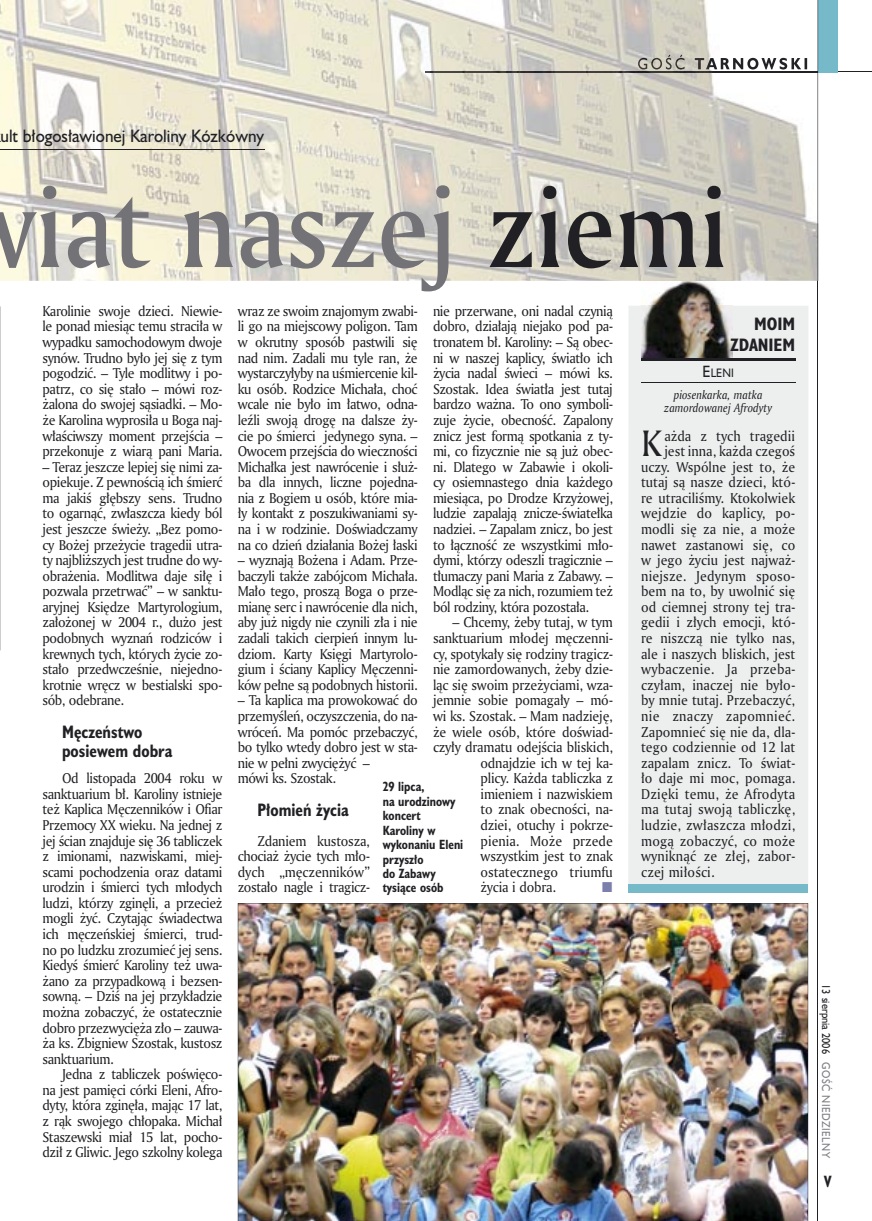
<style>
.page{position:relative;width:872px;height:1221px;background:#fff}
.page>*{position:absolute;margin:0;border:0;box-sizing:border-box;transform-origin:0 0}
.t1{font:108px "Amerigo Md PL";color:#737277;scale:.9 1}
.t2{font:35.55px "Amerigo PL";color:#212125;scale:.94 1}
.t3{font:700 16.5px/19.5px "Humanst 521 Cn PL";color:#212125;scale:.94 1}
.t4{font:16.5px "Humanst 521 PL";color:#212125;scale:.94 1}
.t5{font:700 16.5px/21px "Humanst 521 Cn PL";color:#212125;text-align:right}
.t6{font:700 15px "Humanst 521 Cn PL";color:#212125;scale:.94 1}
.t7{font:13.8px/15.6px "Amerigo PL";letter-spacing:-.015em;color:#212125;text-align:justify;scale:.94 1}
.t8{font:13.8px "Amerigo PL";letter-spacing:.005em;color:#212125;scale:.94 1}
.t9{font:13.8px "Amerigo PL";letter-spacing:.015em;color:#212125;scale:.94 1}
.t10{font:13.8px "Amerigo PL";letter-spacing:.01em;color:#212125;scale:.94 1}
.t11{font:13.8px "Amerigo PL";letter-spacing:.02em;color:#212125;scale:.94 1}
.t12{font:13.8px "Amerigo PL";letter-spacing:.025em;color:#212125;scale:.94 1}
.t13{font:700 12.3px/14.4px "Humanst 521 Cn PL";color:#212125;scale:.94 1}
.t14{font:italic 11.7px/13.5px "Amerigo PL";color:#212125;text-align:center;scale:.94 1}
.t15{font:11.25px "Humanst 521 PL";color:#212125;scale:.9 1}
.t16{font:10.5px "Humanst 521 PL";letter-spacing:.05em;color:#7f7e83;scale:.9 1}
.t17{font:10.5px "Humanst 521 PL";color:#212125;scale:.9 1}
.s1{color:#212125}
.s2{font-size:15px}
</style>
<div class="page">
<hr style="left:425px;top:72px;width:447px;height:1px;background:#212125">
<div style="left:818px;top:0;width:19px;height:72px;background:#76baca"></div>
<hr style="left:817px;top:0;width:1px;height:1220px;background:#212125">
<div style="left:628px;top:306px;width:180px;height:586px;background:#edeeee"></div>
<div style="left:628px;top:883px;width:180px;height:9px;background:#76baca"></div>
<img style="left:641px;top:281px;width:91px;height:77px">
<hr style="left:641px;top:358px;width:154px;height:1px;background:#212125">
<hr style="left:641px;top:360px;width:154px;height:1px;background:#212125">
<hr style="left:641px;top:382px;width:154px;height:1px;background:#212125">
<img style="left:238px;top:903px;width:570px;height:317px">
<svg style="left:0;top:306px;width:1px;height:344px"></svg>
<img style="left:0;top:0;width:818px;height:281px">
<img style="left:638px;top:55px;width:50px;height:14px">
<img style="left:695px;top:58px;width:112px;height:11px">
<img style="left:425px;top:72px;width:392px;height:1px">
<img style="left:818px;top:0;width:1px;height:52px">
<svg style="left:817px;top:52px;width:18px;height:21px"></svg>
<hr style="left:0;top:149px;width:264px;height:1px;background:#212125">
<p class="t4" style="left:1px;top:124px;width:282px">ult błogosławionej Karoliny Kózkówny</p>
<h1 class="t1" style="left:36px;top:156px;width:771px">iat naszej <span class="s1">ziemi</span></h1>
<p class="t7" style="left:43px;top:303px;width:193px">Karolinie swoje dzieci. Niewie&shy;le ponad miesiąc temu straciła w wypadku samochodowym dwoje synów. Trudno było jej się z tym pogodzić. – Tyle modlitwy i po&shy;patrz, co się stało – mówi roz&shy;żalona do swojej sąsiadki. – Mo&shy;że Karolina wyprosiła u Boga naj&shy;właściwszy moment przejścia – przekonuje z wiarą pani Maria.</p>
<p class="t7" style="left:43px;top:458px;width:193px">– Teraz jeszcze lepiej się nimi za&shy;opiekuje. Z pewnością ich śmierć ma jakiś głębszy sens. Trudno to ogarnąć, zwłaszcza kiedy ból jest jeszcze świeży. „Bez pomo&shy;cy Bożej przeżycie tragedii utra&shy;ty najbliższych jest trudne do wy&shy;obrażenia. Modlitwa daje siłę i pozwala przetrwać” – w sanktu&shy;aryjnej Księdze Martyrologium, założonej w 2004 r., dużo jest podobnych wyznań rodziców i krewnych tych, których życie zo&shy;stało przedwcześnie, niejedno&shy;krotnie wręcz w bestialski spo&shy;sób, odebrane.</p>
<p class="t3" style="left:62px;top:721px;width:119px">Męczeństwo posiewem dobra</p>
<p class="t7" style="left:43px;top:770px;width:193px;text-indent:20px">Od listopada 2004 roku w sanktuarium bł. Karoliny istnieje też Kaplica Męczenników i Ofiar Przemocy XX wieku. Na jednej z jej ścian znajduje się 36 tabliczek z imionami, nazwiskami, miej&shy;scami pochodzenia oraz datami urodzin i śmierci tych młodych ludzi, którzy zginęli, a przecież mogli żyć. Czytając świadectwa ich męczeńskiej śmierci, trud&shy;no po ludzku zrozumieć jej sens.<br>Kiedyś śmierć Karoliny też uwa&shy;żano za przypadkową i bezsen&shy;sowną. – Dziś na jej przykładzie można zobaczyć, że ostatecznie dobro przezwycięża zło – zauwa&shy;ża ks. Zbigniew Szostak, kustosz sanktuarium.</p>
<p class="t7" style="left:43px;top:1066px;width:193px;text-indent:20px">Jedna z tabliczek poświęco&shy;na jest pamięci córki Eleni, Afro&shy;dyty, która zginęła, mając 17 lat, z rąk swojego chłopaka. Michał Staszewski miał 15 lat, pocho&shy;dził z Gliwic. Jego szkolny kolega</p>
<p class="t7" style="left:433px;top:303px;width:193px">nie przerwane, oni nadal czynią dobro, działają niejako pod pa&shy;tronatem bł. Karoliny: – Są obec&shy;ni w naszej kaplicy, światło ich życia nadal świeci – mówi ks.<br>Szostak. Idea światła jest tutaj bardzo ważna. To ono symboli&shy;zuje życie, obecność. Zapalony znicz jest formą spotkania z ty&shy;mi, co fizycznie nie są już obec&shy;ni. Dlatego w Zabawie i okoli&shy;cy osiemnastego dnia każdego miesiąca, po Drodze Krzyżowej, ludzie zapalają znicze-światełka nadziei. – Zapalam znicz, bo jest to łączność ze wszystkimi mło&shy;dymi, którzy odeszli tragicznie – tłumaczy pani Maria z Zabawy. – Modląc się za nich, rozumiem też ból rodziny, która pozostała.</p>
<p class="t7" style="left:452px;top:614px;width:172px">– Chcemy, żeby tutaj, w tym</p>
<p class="t7" style="left:433px;top:630px;width:193px">sanktuarium młodej męczenni-</p>
<p class="t7" style="left:433px;top:645px;width:193px">cy, spotykały się rodziny tragicz-</p>
<p class="t7" style="left:433px;top:661px;width:193px">nie zamordowanych, żeby dzie-</p>
<p class="t7" style="left:433px;top:676px;width:193px">ląc się swoim przeżyciami, wza-</p>
<p class="t7" style="left:433px;top:692px;width:193px">jemnie sobie pomagały – mó-</p>
<p class="t7" style="left:433px;top:707px;width:193px">wi ks. Szostak. – Mam nadzieję,</p>
<p class="t7" style="left:433px;top:723px;width:193px">że wiele osób, które doświad-</p>
<p class="t7" style="left:433px;top:739px;width:193px">czyły dramatu odejścia bliskich,</p>
<p class="t7" style="left:480px;top:754px;width:142px">odnajdzie ich w tej ka-</p>
<p class="t7" style="left:480px;top:770px;width:142px">plicy. Każda tabliczka z</p>
<p class="t7" style="left:480px;top:785px;width:142px">imieniem i nazwiskiem</p>
<p class="t7" style="left:480px;top:801px;width:142px">to znak obecności, na-</p>
<p class="t7" style="left:480px;top:816px;width:142px">dziei, otuchy i pokrze-</p>
<p class="t7" style="left:480px;top:832px;width:142px">pienia. Może przede</p>
<p class="t7" style="left:480px;top:848px;width:142px">wszystkim jest to znak</p>
<p class="t7" style="left:480px;top:863px;width:142px">ostatecznego triumfu</p>
<p class="t7" style="left:480px;top:879px;width:82px">życia i dobra.</p>
<p class="t7" style="left:238px;top:303px;width:193px">wraz ze swoim znajomym zwabi&shy;li go na miejscowy poligon. Tam w okrutny sposób pastwili się nad nim. Zadali mu tyle ran, że wystarczyłyby na uśmiercenie kil&shy;ku osób. Rodzice Michała, choć wcale nie było im łatwo, odna&shy;leźli swoją drogę na dalsze ży&shy;cie po śmierci jedynego syna. – Owocem przejścia do wieczności Michałka jest nawrócenie i służ&shy;ba dla innych, liczne pojedna&shy;nia z Bogiem u osób, które mia&shy;ły kontakt z poszukiwaniami sy&shy;na i w rodzinie. Doświadczamy na co dzień działania Bożej łaski</p>
<p class="t7" style="left:238px;top:552px;width:193px">– wyznają Bożena i Adam. Prze&shy;baczyli także zabójcom Michała.<br>Mało tego, proszą Boga o prze&shy;mianę serc i nawrócenie dla nich, aby już nigdy nie czynili zła i nie zadali takich cierpień innym lu&shy;dziom. Karty Księgi Martyrolo&shy;gium i ściany Kaplicy Męczenni&shy;ków pełne są podobnych historii.</p>
<p class="t7" style="left:238px;top:692px;width:193px;text-align:left">– Ta kaplica ma prowokować do przemyśleń, oczyszczenia, do na&shy;wróceń. Ma pomóc przebaczyć, bo tylko wtedy dobro jest w sta&shy;nie w pełni zwyciężyć –<br>mówi ks. Szostak.</p>
<p class="t3" style="left:257px;top:799px;width:99px">Płomień życia</p>
<p class="t7" style="left:238px;top:832px;width:142px;text-indent:20px">Zdaniem kustosza, chociaż życie tych mło&shy;dych „męczenników” zostało nagle i tragicz-</p>
<p class="t13" style="left:383px;top:779px;width:87px">29 lipca,<br>na urodzinowy koncert<br>Karoliny w wykonaniu Eleni przyszło<br>do Zabawy tysiące osób</p>
<p class="t5" style="left:730px;top:313px;width:66px">MOIM<br>ZDANIEM</p>
<p class="t15" style="left:702px;top:365px;width:36px"><span class="s2">E</span>LENI</p>
<p class="t14" style="left:664px;top:387px;width:116px">piosenkarka, matka zamordowanej Afrodyty</p>
<h2 class="t2" style="left:641px;top:419px;width:23px">K</h2>
<p class="t8" style="left:664px;top:426px;width:141px">ażda z tych tragedii</p>
<p class="t7" style="left:664px;top:443px;width:141px">jest inna, każda czegoś</p>
<p class="t7" style="left:641px;top:458px;width:165px">uczy. Wspólne jest to, że</p>
<p class="t7" style="left:641px;top:474px;width:165px">tutaj są nasze dzieci, któ-</p>
<p class="t7" style="left:641px;top:489px;width:165px">re utraciliśmy. Ktokolwiek</p>
<p class="t10" style="left:641px;top:504px;width:165px">wejdzie do kaplicy, po-</p>
<p class="t7" style="left:641px;top:521px;width:165px">modli się za nie, a może</p>
<p class="t7" style="left:641px;top:536px;width:165px">nawet zastanowi się, co</p>
<p class="t7" style="left:641px;top:552px;width:165px">w jego życiu jest najważ-</p>
<p class="t10" style="left:641px;top:566px;width:165px">niejsze. Jedynym sposo-</p>
<p class="t7" style="left:641px;top:583px;width:165px">bem na to, by uwolnić się</p>
<p class="t7" style="left:641px;top:598px;width:165px">od ciemnej strony tej tra-</p>
<p class="t7" style="left:641px;top:614px;width:165px">gedii i złych emocji, któ-</p>
<p class="t7" style="left:641px;top:630px;width:165px">re niszczą nie tylko nas,</p>
<p class="t7" style="left:641px;top:645px;width:165px">ale i naszych bliskich, jest</p>
<p class="t11" style="left:641px;top:660px;width:165px">wybaczenie. Ja przeba-</p>
<p class="t8" style="left:641px;top:675px;width:165px">czyłam, inaczej nie było-</p>
<p class="t8" style="left:641px;top:691px;width:165px">by mnie tutaj. Przebaczyć,</p>
<p class="t12" style="left:641px;top:706px;width:165px">nie znaczy zapomnieć.</p>
<p class="t8" style="left:641px;top:722px;width:165px">Zapomnieć się nie da, dla-</p>
<p class="t8" style="left:641px;top:738px;width:165px">tego codziennie od 12 lat</p>
<p class="t8" style="left:641px;top:753px;width:165px">zapalam znicz. To świat-</p>
<p class="t8" style="left:641px;top:769px;width:165px">ło daje mi moc, pomaga.</p>
<p class="t9" style="left:641px;top:784px;width:165px">Dzięki temu, że Afrodyta</p>
<p class="t9" style="left:641px;top:800px;width:165px">ma tutaj swoją tabliczkę,</p>
<p class="t9" style="left:641px;top:815px;width:165px">ludzie, zwłaszcza młodzi,</p>
<p class="t9" style="left:641px;top:831px;width:165px">mogą zobaczyć, co może</p>
<p class="t10" style="left:641px;top:847px;width:165px">wyniknąć ze złej, zabor-</p>
<p class="t10" style="left:641px;top:862px;width:80px">czej miłości.</p>
<p class="t17" style="left:833px;top:984px;width:79px;rotate:90deg">13 sierpnia 2006</p>
<p class="t16" style="left:833px;top:1062px;width:108px;rotate:90deg">GOŚĆ NIEDZIELNY</p>
<p class="t6" style="left:824px;top:1171px;width:9px">V</p>
</div>
